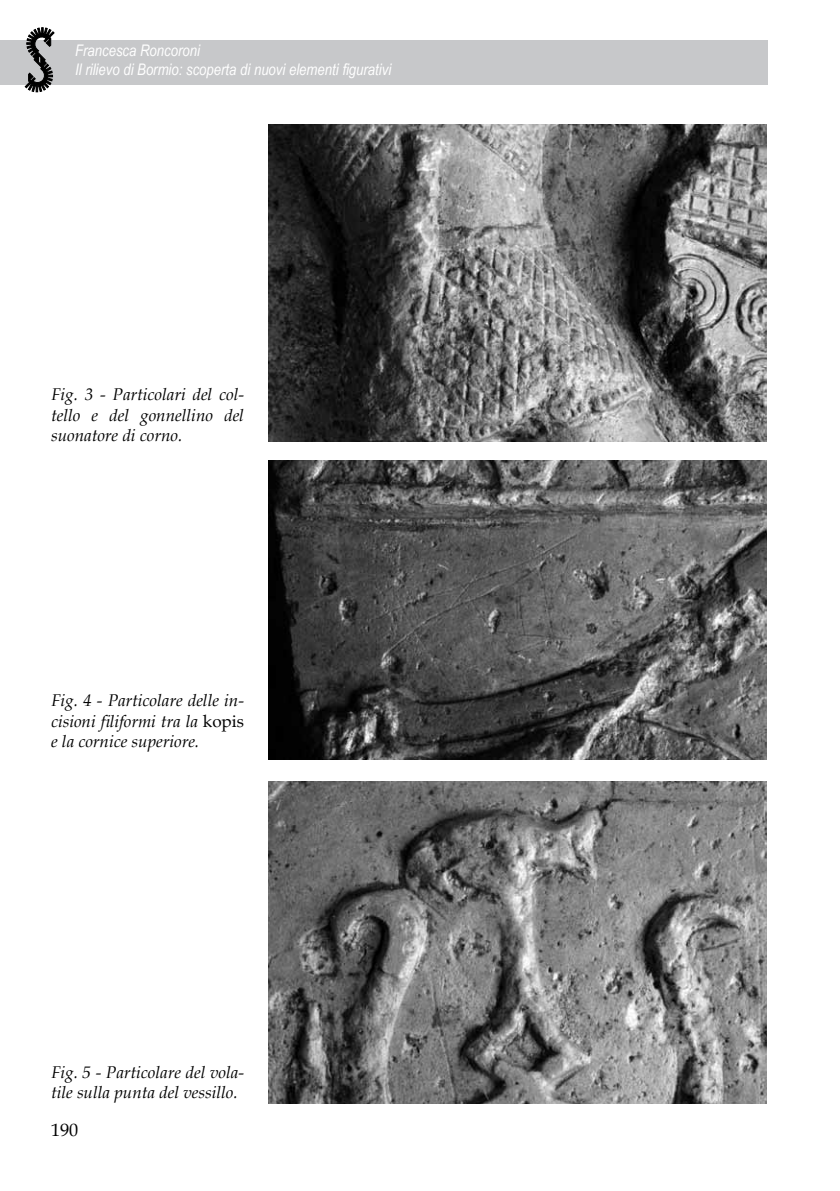
<style>
.page{position:relative;width:840px;height:1191px;background:#fff}
.page>*{position:absolute;margin:0;border:0;box-sizing:border-box;transform-origin:0 0}
.t1{font:18px "Book Antiqua";color:#000}
.t2{font:italic 17px/20.4px "Book Antiqua";color:#000;text-align:justify}
.t3{font:italic 16px/19.2px "Arial Narrow";color:#fff}
.s1{font-style:normal}
</style>
<div class="page">
<div style="left:0;top:40px;width:767px;height:45px;background:#c7c8ca"></div>
<svg style="left:25px;top:27px;width:30px;height:65px"></svg>
<img style="left:268px;top:124px;width:497px;height:318px">
<img style="left:268px;top:460px;width:497px;height:300px">
<img style="left:268px;top:781px;width:497px;height:323px">
<p class="t3" style="left:75px;top:41px;width:317px">Francesca Roncoroni<br>Il rilievo di Bormio: scoperta di nuovi elementi figurativi</p>
<p class="t2" style="left:51px;top:384px;width:194px">Fig. 3 - Particolari del col&shy;tello e del gonnellino del suonatore di corno.</p>
<p class="t2" style="left:51px;top:690px;width:194px">Fig. 4 - Particolare delle in&shy;cisioni filiformi tra la <span class="s1">kopis </span>e la cornice superiore.</p>
<p class="t2" style="left:51px;top:1061px;width:194px">Fig. 5 - Particolare del vola&shy;tile sulla punta del vessillo.</p>
<p class="t1" style="left:51px;top:1117px;width:29px">190</p>
</div>
